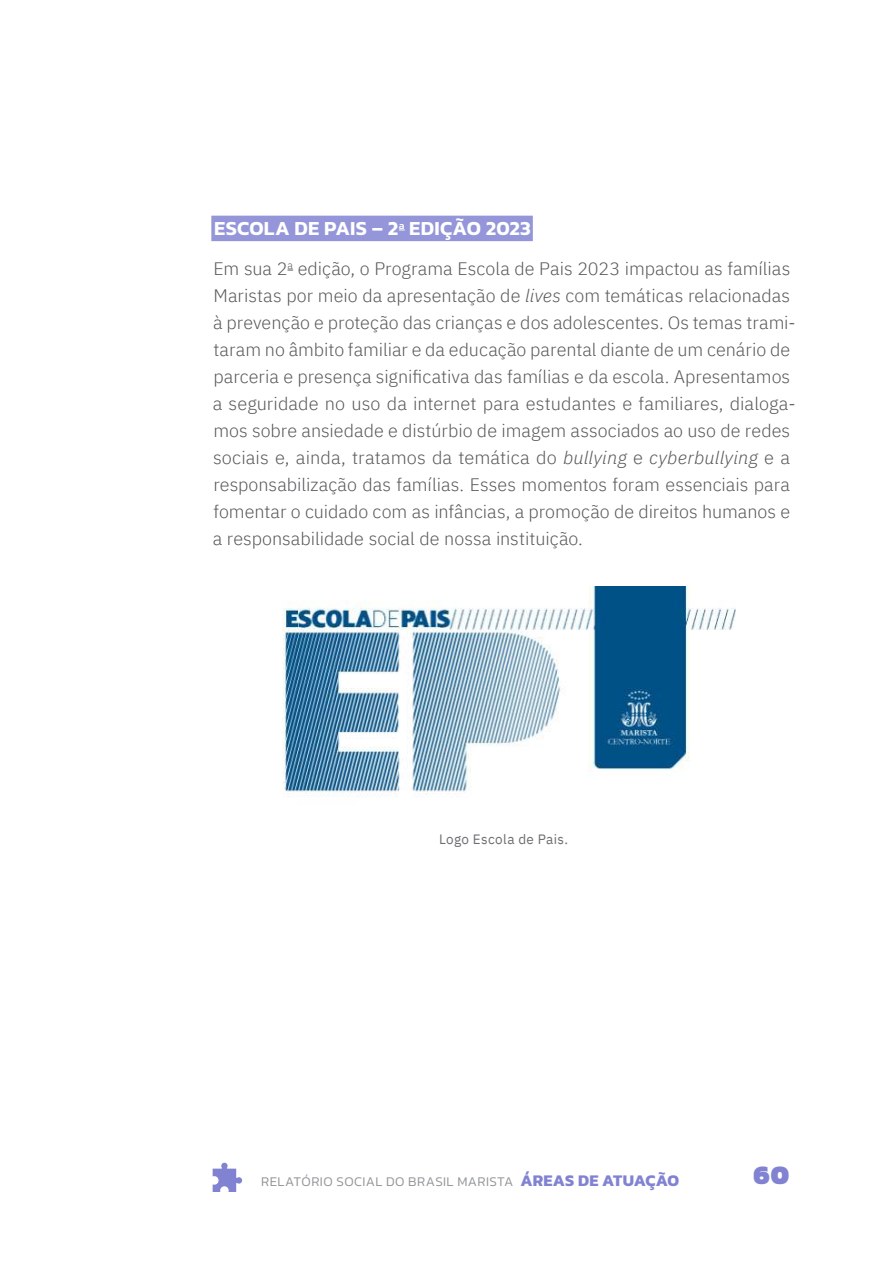
<style>
.page{position:relative;width:893px;height:1263px;background:#fff}
.page>*{position:absolute;margin:0;border:0;box-sizing:border-box;transform-origin:0 0}
.t1{font:900 27px "Kanit";color:#8183d2}
.t2{font:600 20.25px "Kanit";letter-spacing:.015em;color:#fff}
.t3{font:300 18px/27px "IBM Plex Sans";color:#57585a}
.t4{font:300 13.5px "Kanit";letter-spacing:.03em;color:#939598}
.t5{font:13.5px "IBM Plex Sans";letter-spacing:.025em;color:#6c6d70}
.s1{font-style:italic}
.s2{font-weight:700;font-size:16.5px;color:#8183d2}
</style>
<div class="page">
<svg style="left:213px;top:1163px;width:29px;height:29px"></svg>
<div style="left:211px;top:216px;width:322px;height:25px;background:#9496d9"></div>
<img style="left:282px;top:586px;width:453px;height:210px">
<p class="t2" style="left:214px;top:213px;width:318px">ESCOLA DE PAIS – 2<sup>a</sup> EDIÇÃO 2023</p>
<p class="t3" style="left:213px;top:253px;width:584px">Em sua 2<sup>a</sup> edição, o Programa Escola de Pais 2023 impactou as famílias Maristas por meio da apresentação de <span class="s1">lives</span> com temáticas relacionadas à prevenção e proteção das crianças e dos adolescentes. Os temas trami&shy;taram no âmbito familiar e da educação parental diante de um cenário de parceria e presença significativa das famílias e da escola. Apresentamos a seguridade no uso da internet para estudantes e familiares, dialoga&shy;mos sobre ansiedade e distúrbio de imagem associados ao uso de redes sociais e, ainda, tratamos da temática do <span class="s1">bullying</span> e <span class="s1">cyberbullying</span> e a responsabilização das famílias. Esses momentos foram essenciais para fomentar o cuidado com as infâncias, a promoção de direitos humanos e a responsabilidade social de nossa instituição.</p>
<p class="t5" style="left:439px;top:829px;width:131px">Logo Escola de Pais.</p>
<p class="t4" style="left:261px;top:1172px;width:420px">RELATÓRIO SOCIAL DO BRASIL MARISTA <span class="s2">ÁREAS DE ATUAÇÃO</span></p>
<h1 class="t1" style="left:753px;top:1153px;width:37px">60</h1>
</div>
